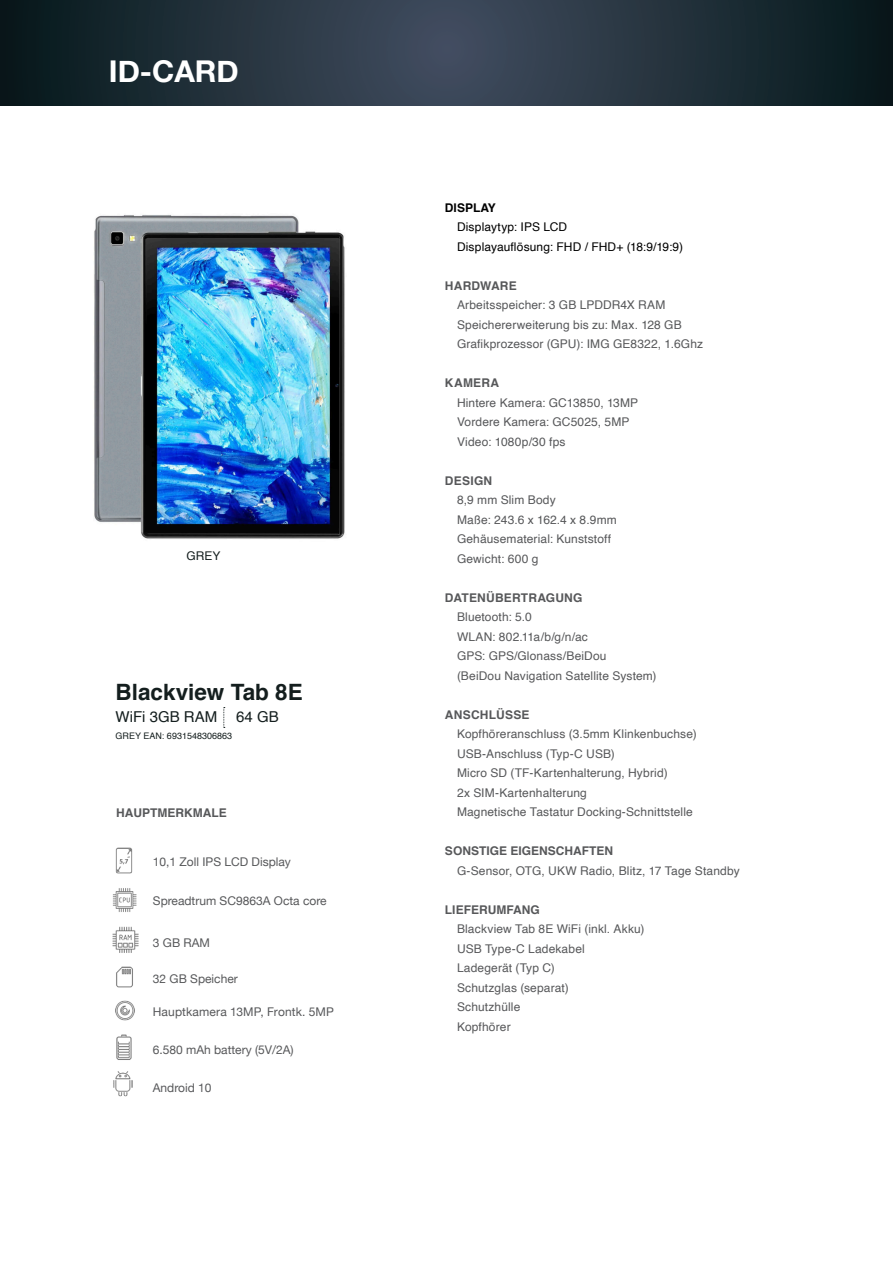
<style>
.page{position:relative;width:893px;height:1263px;background:#fff}
.page>*{position:absolute;margin:0;border:0;box-sizing:border-box;transform-origin:0 0}
.t1{font:700 30px "Helvetica Neue";color:#fff}
.t2{font:700 22.5px "Helvetica";color:#141e1e}
.t3{font:15px "Helvetica";color:#141e1e}
.t4{font:12px/19.5px "Helvetica";letter-spacing:.01em;color:#57585a}
.t5{font:12px "Helvetica Neue";color:#57585a}
.t6{font:700 12px "Helvetica";color:#57585a}
.t7{font:12px "Helvetica";letter-spacing:.01em;color:#000}
.t8{font:700 12px "Helvetica";letter-spacing:.02em;color:#57585a}
.t9{font:700 12px "Helvetica";color:#000}
.t10{font:12px "Helvetica";color:#141e1e}
.t11{font:9px "Helvetica";color:#141e1e}
</style>
<div class="page">
<svg style="left:0;top:0;width:893px;height:105px;background:#23323c"></svg>
<svg style="left:223px;top:707px;width:2px;height:21px"></svg>
<img style="left:112px;top:888px;width:25px;height:24px">
<img style="left:113px;top:1071px;width:20px;height:26px">
<img style="left:115px;top:1000px;width:20px;height:21px">
<img style="left:116px;top:1034px;width:16px;height:26px">
<img style="left:116px;top:966px;width:17px;height:22px">
<img style="left:112px;top:926px;width:27px;height:27px">
<img style="left:115px;top:847px;width:18px;height:27px">
<img style="left:94px;top:215px;width:251px;height:324px">
<h1 class="t1" style="left:109px;top:48px;width:131px">ID-CARD</h1>
<p class="t10" style="left:186px;top:546px;width:36px">GREY</p>
<p class="t2" style="left:116px;top:674px;width:189px">Blackview Tab 8E</p>
<p class="t3" style="left:116px;top:705px;width:103px">WiFi 3GB RAM</p>
<p class="t3" style="left:236px;top:705px;width:44px">64 GB</p>
<p class="t11" style="left:116px;top:729px;width:118px">GREY EAN: 6931548306863</p>
<p class="t6" style="left:116px;top:803px;width:112px">HAUPTMERKMALE</p>
<p class="t5" style="left:153px;top:853px;width:140px">10,1 Zoll IPS LCD Display</p>
<p class="t5" style="left:153px;top:892px;width:175px">Spreadtrum SC9863A Octa core</p>
<p class="t5" style="left:153px;top:934px;width:59px">3 GB RAM</p>
<p class="t5" style="left:153px;top:970px;width:86px">32 GB Speicher</p>
<p class="t5" style="left:153px;top:1003px;width:183px">Hauptkamera 13MP, Frontk. 5MP</p>
<p class="t5" style="left:153px;top:1041px;width:142px">6.580 mAh battery (5V/2A)</p>
<p class="t5" style="left:153px;top:1079px;width:60px">Android 10</p>
<p class="t9" style="left:445px;top:198px;width:52px">DISPLAY</p>
<p class="t7" style="left:457px;top:218px;width:112px">Displaytyp: IPS LCD</p>
<p class="t7" style="left:457px;top:237px;width:228px">Displayauflösung: FHD / FHD+ (18:9/19:9)</p>
<p class="t6" style="left:445px;top:276px;width:73px">HARDWARE</p>
<p class="t4" style="left:457px;top:296px;width:210px">Arbeitsspeicher: 3 GB LPDDR4X RAM</p>
<p class="t4" style="left:457px;top:315px;width:226px">Speichererweiterung bis zu: Max. 128 GB</p>
<p class="t4" style="left:457px;top:335px;width:248px">Grafikprozessor (GPU): IMG GE8322, 1.6Ghz</p>
<p class="t6" style="left:445px;top:373px;width:56px">KAMERA</p>
<p class="t4" style="left:457px;top:393px;width:183px">Hintere Kamera: GC13850, 13MP</p>
<p class="t4" style="left:457px;top:413px;width:174px">Vordere Kamera: GC5025, 5MP</p>
<p class="t4" style="left:457px;top:432px;width:110px">Video: 1080p/30 fps</p>
<p class="t6" style="left:445px;top:471px;width:49px">DESIGN</p>
<p class="t4" style="left:457px;top:491px;width:100px">8,9 mm Slim Body</p>
<p class="t4" style="left:457px;top:510px;width:161px">Maße: 243.6 x 162.4 x 8.9mm</p>
<p class="t4" style="left:457px;top:530px;width:156px">Gehäusematerial: Kunststoff</p>
<p class="t4" style="left:457px;top:549px;width:83px">Gewicht: 600 g</p>
<p class="t6" style="left:445px;top:588px;width:139px">DATENÜBERTRAGUNG</p>
<p class="t4" style="left:457px;top:608px;width:76px">Bluetooth: 5.0</p>
<p class="t4" style="left:457px;top:627px;width:132px">WLAN: 802.11a/b/g/n/ac</p>
<p class="t4" style="left:457px;top:647px;width:201px">GPS: GPS/Glonass/BeiDou<br>(BeiDou Navigation Satellite System)</p>
<p class="t8" style="left:445px;top:705px;width:86px">ANSCHLÜSSE</p>
<p class="t4" style="left:457px;top:725px;width:241px">Kopfhöreranschluss (3.5mm Klinkenbuchse)</p>
<p class="t4" style="left:457px;top:744px;width:159px">USB-Anschluss (Typ-C USB)</p>
<p class="t4" style="left:457px;top:764px;width:212px">Micro SD (TF-Kartenhalterung, Hybrid)</p>
<p class="t4" style="left:457px;top:783px;width:131px">2x SIM-Kartenhalterung</p>
<p class="t4" style="left:457px;top:803px;width:237px">Magnetische Tastatur Docking-Schnittstelle</p>
<p class="t6" style="left:445px;top:841px;width:170px">SONSTIGE EIGENSCHAFTEN</p>
<p class="t4" style="left:457px;top:861px;width:284px">G-Sensor, OTG, UKW Radio, Blitz, 17 Tage Standby</p>
<p class="t6" style="left:445px;top:900px;width:96px">LIEFERUMFANG</p>
<p class="t4" style="left:457px;top:920px;width:189px">Blackview Tab 8E WiFi (inkl. Akku)</p>
<p class="t4" style="left:457px;top:939px;width:129px">USB Type-C Ladekabel</p>
<p class="t4" style="left:457px;top:959px;width:99px">Ladegerät (Typ C)</p>
<p class="t4" style="left:457px;top:978px;width:113px">Schutzglas (separat)</p>
<p class="t4" style="left:457px;top:998px;width:65px">Schutzhülle</p>
<p class="t4" style="left:457px;top:1017px;width:55px">Kopfhörer</p>
</div>
